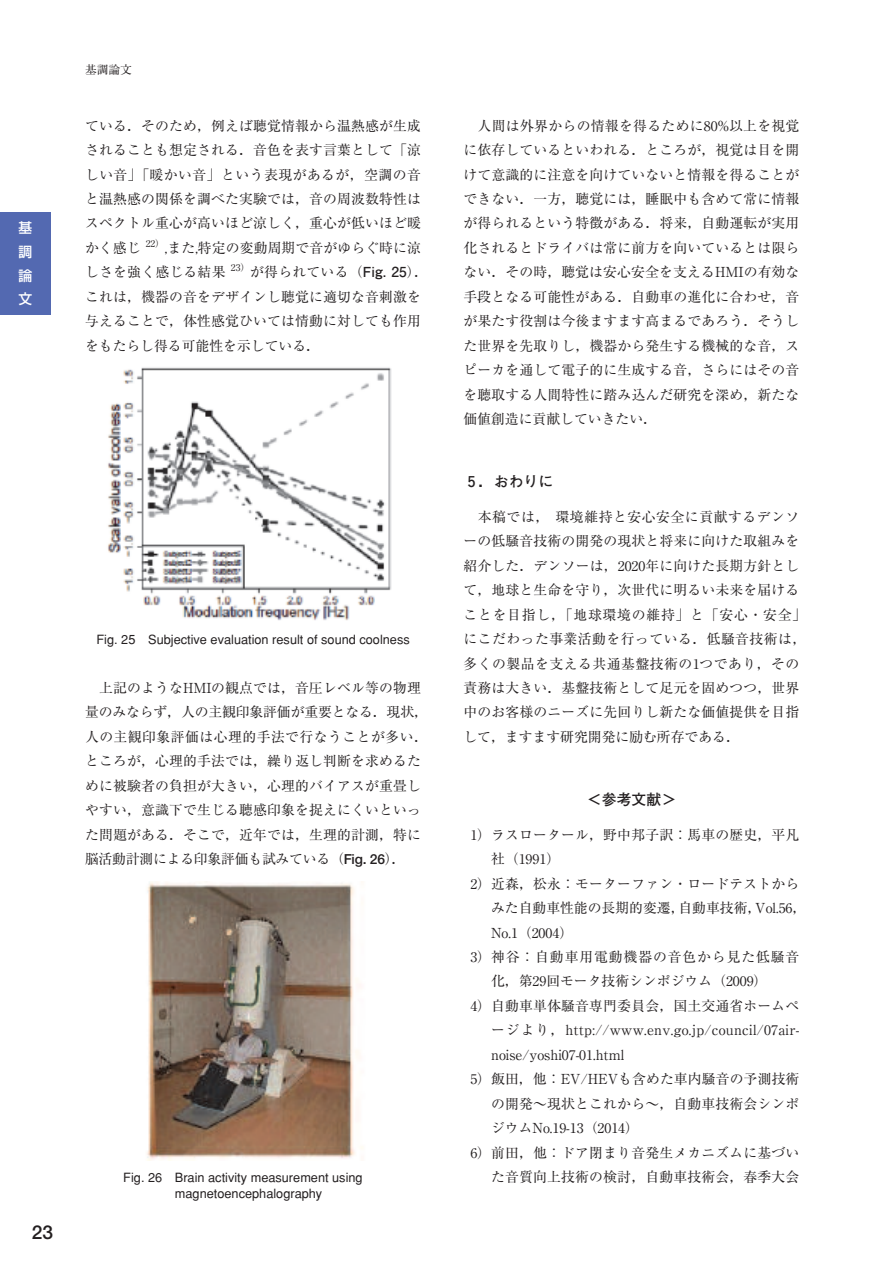
<style>
.page{position:relative;width:893px;height:1263px;background:#fff}
.page>*{position:absolute;margin:0;border:0;box-sizing:border-box;transform-origin:0 0}
.t1{font:700 19.2px "Futo Go B101";color:#231f20}
.t2{font:700 14.85px "Futo Go B101";color:#231f20}
.t3{font:13.8px/24.5px "Ryumin";letter-spacing:.015em;color:#231f20}
.t4{font:13.8px "Ryumin";letter-spacing:.065em;color:#231f20}
.t5{font:500 13.8px/23.7px "Shin Go";color:#fff;text-align:justify}
.t6{font:500 12.75px/15.9px "Gothic BBB";color:#231f20}
.t7{font:11.7px "Ryumin";color:#231f20}
.t8{font:9.6px "Ryumin";color:#231f20}
.s1{font-family:"Futo Go B101 Pro";font-weight:700}
.s2{font-family:"Futo Go B101";font-weight:700}
.s3{color:#fff}
.s4{font-family:"Hira Min Pro W3"}
</style>
<div class="page">
<div style="left:0;top:213px;width:51px;height:102px;background:#5369b1"></div>
<img style="left:107px;top:367px;width:285px;height:254px">
<img style="left:147px;top:882px;width:216px;height:278px">
<p class="t5" style="left:19px;top:215px;width:15px">基調論文</p>
<p class="t7" style="left:85px;top:62px;width:48px">基調論文</p>
<p class="t3" style="left:85px;top:113px;width:337px;text-align:justify">ている．そのため，例えば聴覚情報から温熱感が生成されることも想定される．音色を表す言葉として「涼しい音」「暖かい音」という表現があるが，空調の音と温熱感の関係を調べた実験では，音の周波数特性はスペクトル重心が高いほど涼しく，重心が低いほど暖かく感じ</p>
<p class="t8" style="left:146px;top:237px;width:21px">22）</p>
<p class="t3" style="left:85px;top:235px;width:337px;text-indent:80px">,また,特定の変動周期で音がゆらぐ時に涼しさを強く感じる結果</p>
<p class="t8" style="left:231px;top:262px;width:21px">23）</p>
<p class="t3" style="left:85px;top:260px;width:344px;text-indent:165px">が得られている（<span class="s1">Fig. 25</span>）．これは，機器の音をデザインし聴覚に適切な音刺激を与えることで，体性感覚ひいては情動に対しても作用をもたらし得る可能性を示している．</p>
<p class="t6" style="left:96px;top:632px;width:315px">Fig. 25 Subjective evaluation result of sound coolness</p>
<p class="t3" style="left:85px;top:675px;width:344px;text-indent:14px">上記のようなHMIの観点では，音圧レベル等の物理量のみならず，人の主観印象評価が重要となる．現状，人の主観印象評価は心理的手法で行なうことが多い．ところが，心理的手法では，繰り返し判断を求めるために被験者の負担が大きい，心理的バイアスが重畳しやすい，意識下で生じる聴感印象を捉えにくいといった問題がある．そこで，近年では，生理的計測，特に脳活動計測による印象評価も試みている（<span class="s2">Fig. 26</span>）．</p>
<h1 class="t1" style="left:32px;top:1221px;width:23px">23</h1>
<p class="t6" style="left:175px;top:1170px;width:189px;text-indent:-52px">Fig. 26 Brain activity measurement using magnetoencephalography</p>
<p class="t3" style="left:463px;top:113px;width:337px;text-align:justify;text-indent:14px">人間は外界からの情報を得るために80%以上を視覚に依存しているといわれる．ところが，視覚は目を開けて意識的に注意を向けていないと情報を得ることができない．一方，聴覚には，睡眠中も含めて常に情報が得られるという特徴がある．将来，自動運転が実用化されるとドライバは常に前方を向いているとは限らない．その時，聴覚は安心安全を支えるHMIの有効な手段となる可能性がある．自動車の進化に合わせ，音が果たす役割は今後ますます高まるであろう．そうした世界を先取りし，機器から発生する機械的な音，スピーカを通して電子的に生成する音，さらにはその音を聴取する人間特性に踏み込んだ研究を深め，新たな価値創造に貢献していきたい．</p>
<p class="t2" style="left:464px;top:473px;width:91px">５．おわりに</p>
<p class="t3" style="left:463px;top:504px;width:344px;text-indent:14px">本稿では，環境維持と安心安全に貢献するデンソーの低騒音技術の開発の現状と将来に向けた取組みを紹介した．デンソーは，2020年に向けた長期方針として，地球と生命を守り，次世代に明るい未来を届けることを目指し，「地球環境の維持」と「安心・安全」にこだわった事業活動を行っている．低騒音技術は，多くの製品を支える共通基盤技術の1つであり，その責務は大きい．基盤技術として足元を固めつつ，世界中のお客様のニーズに先回りし新たな価値提供を目指して，ますます研究開発に励む所存である．</p>
<p class="t2" style="left:587px;top:791px;width:91px">＜参考文献＞</p>
<p class="t3" style="left:463px;top:822px;width:337px"><span class="s3">1</span>1）ラスロータール，野中邦子訳：馬車の歴史，平凡</p>
<p class="t3" style="left:491px;top:846px;width:71px">社（1991）</p>
<p class="t3" style="left:463px;top:871px;width:337px"><span class="s3">1</span>2）近森，松永：モーターファン・ロードテストから</p>
<p class="t3" style="left:491px;top:895px;width:317px">みた自動車性能の長期的変遷，自動車技術，Vol.56，</p>
<p class="t3" style="left:491px;top:920px;width:84px">No.1（2004）</p>
<p class="t4" style="left:463px;top:949px;width:337px"><span class="s3">1</span>3）神谷：自動車用電動機器の音色から見た低騒音</p>
<p class="t3" style="left:491px;top:969px;width:278px">化，第29回モータ技術シンポジウム（2009）</p>
<p class="t3" style="left:463px;top:993px;width:337px"><span class="s3">1</span>4）自動車単体騒音専門委員会，国土交通省ホームペ</p>
<p class="t3" style="left:491px;top:1018px;width:310px">ージより，http://www.env.go.jp/council/07air-</p>
<p class="t3" style="left:491px;top:1042px;width:135px">noise/yoshi07-01.html</p>
<p class="t3" style="left:463px;top:1067px;width:337px"><span class="s3">1</span>5）飯田，他：EV/HEVも含めた車内騒音の予測技術</p>
<p class="t3" style="left:491px;top:1091px;width:310px">の開発<span class="s4">～</span>現状とこれから<span class="s4">～</span>，自動車技術会シンポ</p>
<p class="t3" style="left:491px;top:1115px;width:149px">ジウムNo.19-13（2014）</p>
<p class="t3" style="left:463px;top:1140px;width:337px"><span class="s3">1</span>6）前田，他：ドア閉まり音発生メカニズムに基づい</p>
<p class="t3" style="left:491px;top:1164px;width:310px">た音質向上技術の検討，自動車技術会，春季大会</p>
</div>
